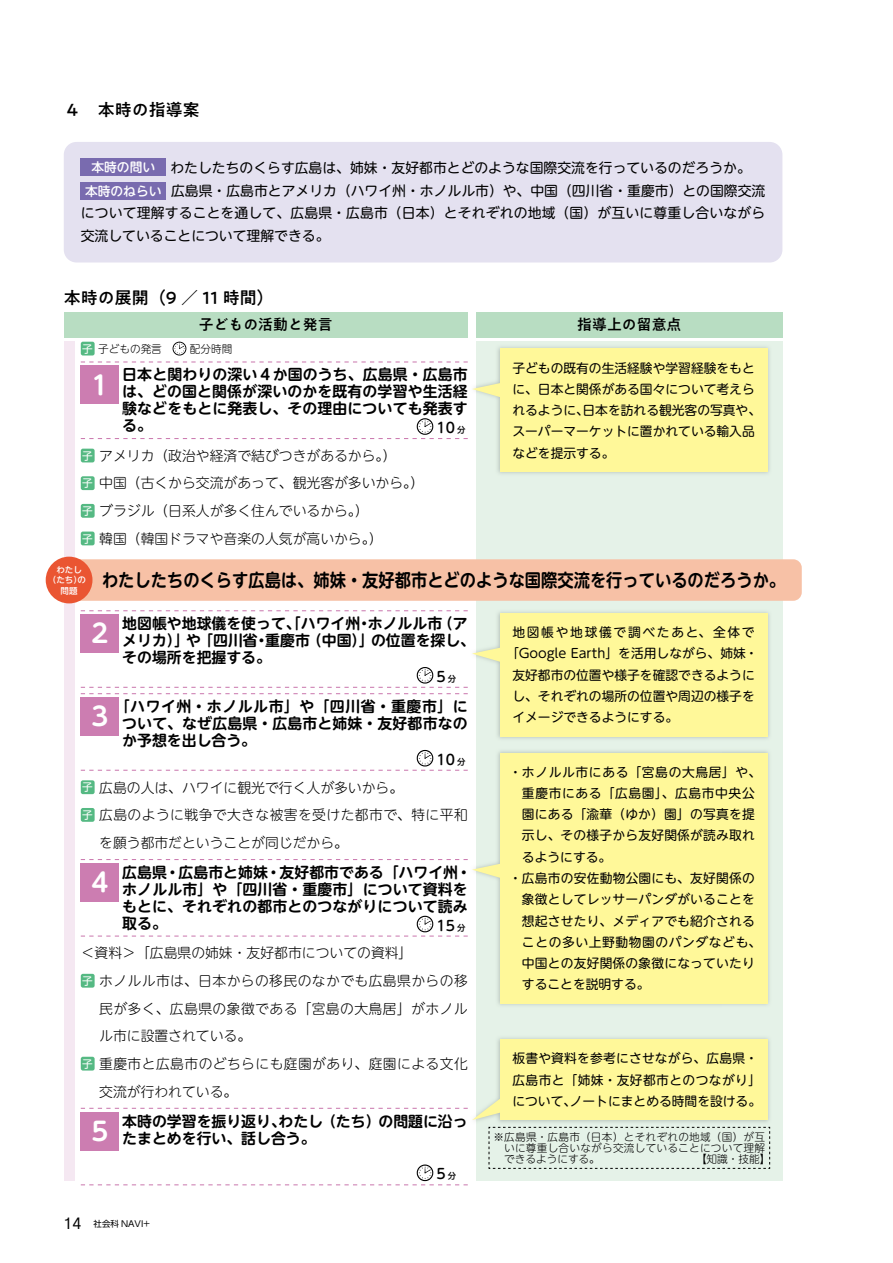
<style>
.page{position:relative;width:893px;height:1263px;background:#fff}
.page>*{position:absolute;margin:0;border:0;box-sizing:border-box;transform-origin:0 0}
.t1{font:700 25.5px "UD Shin M Go Pr 6 N De";color:#fff}
.t2{font:700 18px "UD Shin M Go Pr 6 N De";color:#000;scale:.9 1}
.t3{font:500 16.95px "PA1 Gothic Std N";color:#000}
.t4{font:700 14.85px/17px "UD Shin M Go Pr 6 N De";letter-spacing:.01em;color:#000}
.t5{font:500 14.85px "PA1 Gothic Std N";color:#000}
.t6{font:500 14.1px "UD Shin M Go Pr 6 N";color:#000}
.t7{font:300 13.8px/27.6px "UD Shin M Go Pr 6 N";color:#000}
.t8{font:13.8px/23.4px "UD Shin M Go Pr 6 N";color:#000;text-align:center}
.t9{font:300 13.8px "UD Shin M Go Pr 6 N";letter-spacing:.03em;color:#000}
.t10{font:12.75px/21.3px "UD Shin M Go Pr 6 N";letter-spacing:.015em;color:#000}
.t11{font:12.75px "UD Shin M Go Pr 6 N";letter-spacing:.05em;color:#000}
.t12{font:12.75px "UD Shin M Go Pr 6 N";letter-spacing:.045em;color:#000}
.t13{font:12.75px "UD Shin M Go Pr 6 N";letter-spacing:.135em;color:#000}
.t14{font:300 10.65px/10.6px "UD Shin M Go Pr 6 N";letter-spacing:.025em;color:#000;text-align:justify}
.t15{font:500 8.55px/10.6px "UD Shin M Go Pr 6 N";color:#fff;text-align:center}
.t16{font:8.55px "UD Shin Go Pr 6 N";color:#000}
.s1{font-weight:500;font-size:12.75px;color:#fff}
.s2{font-weight:400;color:#fff}
.s3{font-size:8.4px}
.s4{font-weight:400;font-size:10.65px;color:#fff}
.s5{font-family:"Ntoday Std Regular KL";font-size:13.8px}
</style>
<div class="page">
<div style="left:64px;top:342px;width:10px;height:839px;background:#f5e8f2"></div>
<div style="left:476px;top:342px;width:306px;height:839px;background:#e5f2e8"></div>
<div style="left:81px;top:449px;width:14px;height:13px;background:#55b983;border-radius:2px"></div>
<div style="left:81px;top:476px;width:14px;height:14px;background:#55b983;border-radius:2px"></div>
<div style="left:81px;top:504px;width:14px;height:14px;background:#55b983;border-radius:2px"></div>
<div style="left:81px;top:531px;width:14px;height:14px;background:#55b983;border-radius:2px"></div>
<div style="left:81px;top:780px;width:14px;height:14px;background:#55b983;border-radius:2px"></div>
<div style="left:81px;top:808px;width:14px;height:14px;background:#55b983;border-radius:2px"></div>
<div style="left:81px;top:974px;width:14px;height:14px;background:#55b983;border-radius:2px"></div>
<div style="left:81px;top:1057px;width:14px;height:13px;background:#55b983;border-radius:2px"></div>
<div style="left:476px;top:312px;width:306px;height:25px;background:#b8ddc2"></div>
<div style="left:64px;top:312px;width:404px;height:25px;background:#b8ddc2"></div>
<div style="left:81px;top:366px;width:38px;height:38px;background:#cc7db1"></div>
<div style="left:81px;top:697px;width:38px;height:39px;background:#cc7db1"></div>
<div style="left:81px;top:863px;width:38px;height:38px;background:#cc7db1"></div>
<div style="left:81px;top:614px;width:38px;height:39px;background:#cc7db1"></div>
<div style="left:81px;top:1112px;width:38px;height:38px;background:#cc7db1"></div>
<div style="left:81px;top:342px;width:14px;height:13px;background:#55b983;border-radius:2px"></div>
<svg style="left:173px;top:342px;width:13px;height:13px"></svg>
<svg style="left:81px;top:361px;width:387px;height:1px"></svg>
<svg style="left:81px;top:610px;width:387px;height:1px"></svg>
<div style="left:64px;top:559px;width:738px;height:42px;background:#f7c1a6;border-radius:9px"></div>
<div style="left:46px;top:557px;width:46px;height:46px;background:#ea5532;border-radius:50%"></div>
<div style="left:64px;top:142px;width:718px;height:120px;background:#e4e1f0;border-radius:13px"></div>
<div style="left:81px;top:159px;width:85px;height:17px;background:#796baf"></div>
<div style="left:81px;top:182px;width:85px;height:17px;background:#796baf"></div>
<img style="left:497px;top:347px;width:273px;height:127px">
<svg style="left:472px;top:380px;width:28px;height:21px"></svg>
<div style="left:500px;top:349px;width:267px;height:123px;background:#fff899"></div>
<img style="left:497px;top:612px;width:273px;height:127px">
<div style="left:500px;top:613px;width:267px;height:123px;background:#fff899"></div>
<img style="left:497px;top:751px;width:272px;height:254px">
<svg style="left:81px;top:859px;width:419px;height:23px"></svg>
<div style="left:500px;top:753px;width:267px;height:250px;background:#fff899"></div>
<img style="left:475px;top:1038px;width:295px;height:85px">
<svg style="left:81px;top:1087px;width:419px;height:33px"></svg>
<div style="left:500px;top:1039px;width:267px;height:81px;background:#fff899"></div>
<svg style="left:488px;top:1127px;width:282px;height:42px"></svg>
<svg style="left:81px;top:418px;width:387px;height:21px"></svg>
<svg style="left:81px;top:750px;width:387px;height:21px"></svg>
<svg style="left:81px;top:916px;width:387px;height:20px"></svg>
<svg style="left:81px;top:645px;width:419px;height:49px"></svg>
<svg style="left:81px;top:1164px;width:387px;height:21px"></svg>
<h3 class="t3" style="left:64px;top:100px;width:138px">４　本時の指導案</h3>
<p class="t8" style="left:85px;top:155px;width:682px"><span class="s1">本時の問い</span> わたしたちのくらす広島は、姉妹・友好都市とどのような国際交流を行っているのだろうか。<br><span class="s1">本時のねらい</span> 広島県・広島市とアメリカ（ハワイ州・ホノルル市）や、中国（四川省・重慶市）との国際交流</p>
<p class="t8" style="left:81px;top:200px;width:686px;text-align:left">について理解することを通して、広島県・広島市（日本）とそれぞれの地域（国）が互いに尊重し合いながら交流していることについて理解できる。</p>
<h3 class="t3" style="left:64px;top:287px;width:211px">本時の展開（9 ／ 11 時間）</h3>
<p class="t5" style="left:199px;top:316px;width:135px">子どもの活動と発言</p>
<p class="t5" style="left:577px;top:316px;width:106px">指導上の留意点</p>
<p class="t14" style="left:82px;top:343px;width:92px"><span class="s2">子</span> 子どもの発言　</p>
<p class="t14" style="left:190px;top:343px;width:44px">配分時間</p>
<h1 class="t1" style="left:87px;top:363px;width:27px">１</h1>
<p class="t4" style="left:122px;top:365px;width:347px;text-align:justify">日本と関わりの深い４か国のうち、広島県・広島市は、どの国と関係が深いのかを既有の学習や生活経験などをもとに発表し、その理由についても発表する。</p>
<p class="t6" style="left:436px;top:416px;width:31px">10 <span class="s3">分</span></p>
<p class="t7" style="left:82px;top:441px;width:343px"><span class="s4">子</span> アメリカ（政治や経済で結びつきがあるから。）<br><span class="s4">子</span> 中国（古くから交流があって、観光客が多いから。）<span class="s4">子</span> ブラジル（日系人が多く住んでいるから。）<br><span class="s4">子</span> 韓国（韓国ドラマや音楽の人気が高いから。）</p>
<p class="t10" style="left:512px;top:356px;width:250px">子どもの既有の生活経験や学習経験をもとに、日本と関係がある国々について考えられるように、日本を訪れる観光客の写真や、スーパーマーケットに置かれている輸入品などを提示する。</p>
<p class="t15" style="left:48px;top:563px;width:40px">わたし<br>（たち）の問題</p>
<h2 class="t2" style="left:102px;top:565px;width:760px">わたしたちのくらす広島は、姉妹・友好都市とどのような国際交流を行っているのだろうか。</h2>
<h1 class="t1" style="left:87px;top:612px;width:27px">２</h1>
<h1 class="t1" style="left:87px;top:695px;width:27px">３</h1>
<p class="t4" style="left:122px;top:614px;width:354px">地図帳や地球儀を使って、「ハワイ州・ホノルル市（アメリカ）」や「四川省・重慶市（中国）」の位置を探し、その場所を把握する。</p>
<p class="t6" style="left:436px;top:665px;width:21px">5<span class="s3">分</span></p>
<p class="t4" style="left:122px;top:697px;width:347px;text-align:justify;text-indent:-7px">「ハワイ州・ホノルル市」や「四川省・重慶市」について、なぜ広島県・広島市と姉妹・友好都市なのか予想を出し合う。</p>
<p class="t6" style="left:436px;top:748px;width:31px">10 <span class="s3">分</span></p>
<p class="t7" style="left:82px;top:773px;width:323px"><span class="s4">子</span> 広島の人は、ハワイに観光で行く人が多いから。</p>
<p class="t9" style="left:82px;top:804px;width:387px"><span class="s4">子</span> 広島のように戦争で大きな被害を受けた都市で、特に平和</p>
<p class="t7" style="left:99px;top:828px;width:250px">を願う都市だということが同じだから。</p>
<h1 class="t1" style="left:87px;top:861px;width:27px">４</h1>
<p class="t4" style="left:122px;top:863px;width:351px">広島県・広島市と姉妹・友好都市である「ハワイ州・ホノルル市」や「四川省・重慶市」について資料をもとに、それぞれの都市とのつながりについて読み取る。</p>
<p class="t6" style="left:436px;top:913px;width:31px">15 <span class="s3">分</span></p>
<p class="t7" style="left:81px;top:938px;width:333px">＜資料＞「広島県の姉妹・友好都市についての資料」</p>
<p class="t9" style="left:82px;top:969px;width:387px"><span class="s4">子</span> ホノルル市は、日本からの移民のなかでも広島県からの移</p>
<p class="t9" style="left:99px;top:997px;width:370px">民が多く、広島県の象徴である「宮島の大鳥居」がホノル</p>
<p class="t7" style="left:99px;top:1021px;width:154px">ル市に設置されている。</p>
<p class="t9" style="left:82px;top:1052px;width:387px"><span class="s4">子</span> 重慶市と広島市のどちらにも庭園があり、庭園による文化</p>
<p class="t7" style="left:99px;top:1077px;width:140px">交流が行われている。</p>
<h1 class="t1" style="left:87px;top:1109px;width:27px">５</h1>
<p class="t4" style="left:122px;top:1112px;width:347px">本時の学習を振り返り、わたし（たち）の問題に沿ったまとめを行い、話し合う。</p>
<p class="t6" style="left:436px;top:1162px;width:21px">5<span class="s3">分</span></p>
<p class="t16" style="left:64px;top:1217px;width:88px"><span class="s5">14</span> 社会科 NAVI+</p>
<p class="t13" style="left:512px;top:622px;width:244px">地図帳や地球儀で調べたあと、全体で</p>
<p class="t10" style="left:506px;top:642px;width:253px">「Google Earth」を活用しながら、姉妹・</p>
<p class="t10" style="left:512px;top:663px;width:244px">友好都市の位置や様子を確認できるように</p>
<p class="t10" style="left:512px;top:685px;width:244px">し、それぞれの場所の位置や周辺の様子を</p>
<p class="t10" style="left:512px;top:706px;width:167px">イメージできるようにする。</p>
<p class="t11" style="left:509px;top:761px;width:253px">・ ホノルル市にある「宮島の大鳥居」や、</p>
<p class="t11" style="left:522px;top:782px;width:234px">重慶市にある「広島園」、広島市中央公</p>
<p class="t10" style="left:522px;top:803px;width:234px">園にある「渝華（ゆか）園」の写真を提</p>
<p class="t10" style="left:522px;top:824px;width:234px">示し、その様子から友好関係が読み取れ</p>
<p class="t10" style="left:522px;top:845px;width:91px">るようにする。</p>
<p class="t10" style="left:509px;top:867px;width:247px">・ 広島市の安佐動物公園にも、友好関係の</p>
<p class="t10" style="left:522px;top:888px;width:234px">象徴としてレッサーパンダがいることを</p>
<p class="t10" style="left:522px;top:909px;width:234px">想起させたり、メディアでも紹介される</p>
<p class="t12" style="left:522px;top:931px;width:241px">ことの多い上野動物園のパンダなども、</p>
<p class="t10" style="left:522px;top:952px;width:234px">中国との友好関係の象徴になっていたり</p>
<p class="t10" style="left:522px;top:973px;width:129px">することを説明する。</p>
<p class="t10" style="left:512px;top:1047px;width:250px">板書や資料を参考にさせながら、広島県・広島市と「姉妹・友好都市とのつながり」について、ノートにまとめる時間を設ける。</p>
<p class="t14" style="left:504px;top:1131px;width:262px;text-indent:-11px">※ 広島県・広島市（日本）とそれぞれの地域（国）が互いに尊重し合いながら交流していることについて理解できるようにする。</p>
<p class="t14" style="left:696px;top:1152px;width:76px">【知識・技能】</p>
</div>
